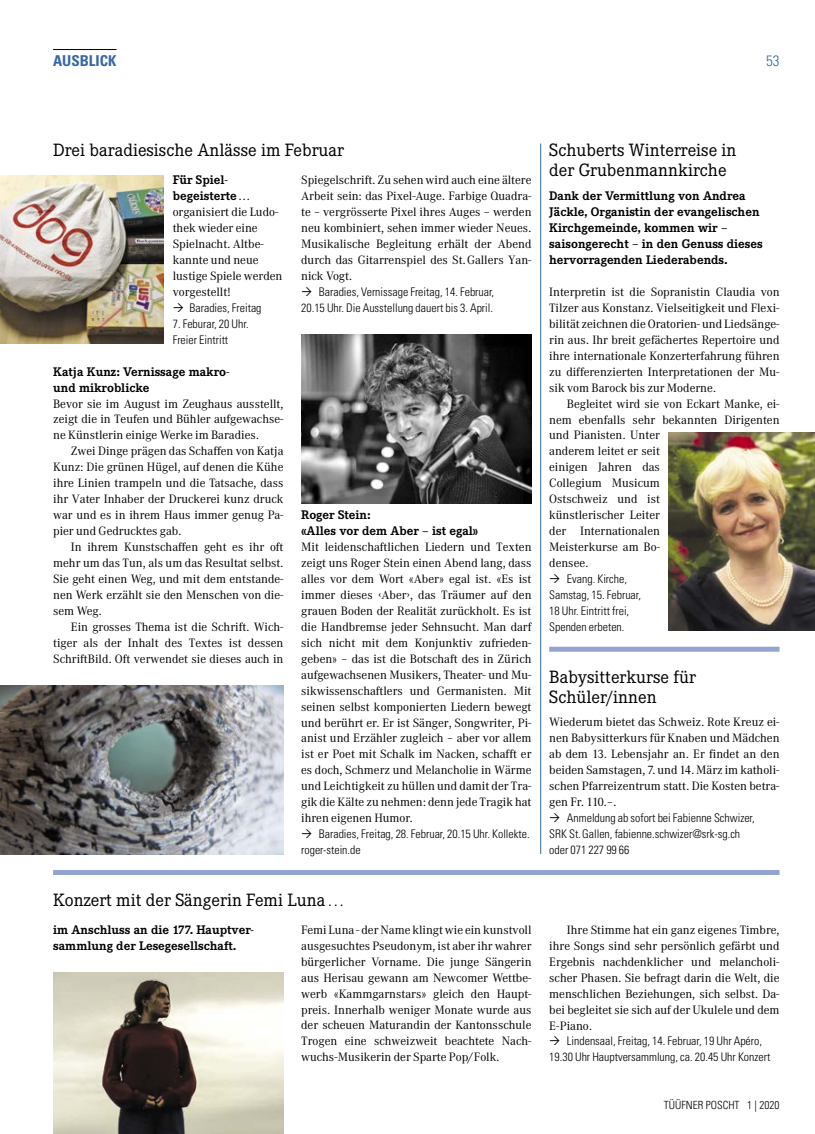
<style>
.page{position:relative;width:815px;height:1134px;background:#fff}
.page>*{position:absolute;margin:0;border:0;box-sizing:border-box;transform-origin:0 0}
.t1{font:17.5px/20px "Corporate EBQ";color:#000}
.t2{font:700 condensed 15px "Univers LT Std";color:#3767a6}
.t3{font:300 condensed 15px "Univers LT Std";color:#3767a6}
.t4{font:700 12.25px/16px "Corporate EBQ";color:#000}
.t5{font:11.88px/16px "Corporate ABQ";color:#000;text-align:justify}
.t6{font:300 condensed 11.88px/16px "Univers LT Std";color:#000}
.t7{font:300 condensed 11.25px "Univers LT Std";color:#000}
.s1{font-family:"Minion Pro"}
</style>
<div class="page">
<img style="left:0;top:686px;width:283px;height:168px">
<img style="left:301px;top:335px;width:230px;height:168px">
<img style="left:0;top:175px;width:164px;height:169px">
<img style="left:669px;top:432px;width:146px;height:199px">
<img style="left:53px;top:973px;width:230px;height:161px">
<div style="left:53px;top:870px;width:727px;height:5px;background:#93a5ce"></div>
<hr style="left:540px;top:144px;width:1px;height:710px;background:#3767a6">
<hr style="left:53px;top:49px;width:63px;height:1px;background:#000">
<div style="left:549px;top:647px;width:231px;height:5px;background:#93a5ce"></div>
<p class="t2" style="left:53px;top:51px;width:65px">AUSBLICK</p>
<p class="t3" style="left:766px;top:51px;width:15px">53</p>
<h1 class="t1" style="left:53px;top:141px;width:292px">Drei baradiesische Anlässe im Februar</h1>
<p class="t4" style="left:173px;top:172px;width:79px">Für Spiel&shy;begeisterte…</p>
<p class="t5" style="left:173px;top:204px;width:111px;text-align:left">organisiert die Ludo&shy;thek wieder eine<br>Spielnacht. Altbe&shy;kannte und neue lustige Spiele werden vorgestellt!</p>
<p class="t6" style="left:190px;top:300px;width:74px">Baradies, Freitag</p>
<p class="t6" style="left:173px;top:316px;width:77px">7. Feburar, 20 Uhr.<br>Freier Eintritt</p>
<p class="t5" style="left:301px;top:172px;width:232px">Spiegelschrift. Zu sehen wird auch eine ältere Arbeit sein: das Pixel-Auge. Farbige Quadra&shy;te – vergrösserte Pixel ihres Auges – werden neu kombiniert, sehen immer wieder Neues.<br>Musikalische Begleitung erhält der Abend durch das Gitarrenspiel des St.Gallers Yan&shy;nick Vogt.</p>
<p class="t6" style="left:301px;top:284px;width:195px;text-align:right">Baradies, Vernissage Freitag, 14. Februar,<br>20.15 Uhr. Die Ausstellung dauert bis 3. April.</p>
<p class="t4" style="left:53px;top:363px;width:178px">Katja Kunz: Vernissage makro&shy;und mikroblicke</p>
<p class="t5" style="left:53px;top:396px;width:232px">Bevor sie im August im Zeughaus ausstellt, zeigt die in Teufen und Bühler aufgewachse&shy;ne Künstlerin einige Werke im Baradies.</p>
<p class="t5" style="left:53px;top:443px;width:232px;text-indent:18px">Zwei Dinge prägen das Schaffen von Katja Kunz: Die grünen Hügel, auf denen die Kühe ihre Linien trampeln und die Tatsache, dass ihr Vater Inhaber der Druckerei kunz druck war und es in ihrem Haus immer genug Pa&shy;pier und Gedrucktes gab.</p>
<p class="t5" style="left:53px;top:539px;width:232px;text-indent:18px">In ihrem Kunstschaffen geht es ihr oft mehr um das Tun, als um das Resultat selbst.<br>Sie geht einen Weg, und mit dem entstande&shy;nen Werk erzählt sie den Menschen von die&shy;sem Weg.</p>
<p class="t5" style="left:53px;top:619px;width:232px;text-indent:18px">Ein grosses Thema ist die Schrift. Wich&shy;tiger als der Inhalt des Textes ist dessen SchriftBild. Oft verwendet sie dieses auch in</p>
<p class="t4" style="left:301px;top:507px;width:179px">Roger Stein:<br>«Alles vor dem Aber – ist egal»</p>
<p class="t5" style="left:301px;top:539px;width:232px">Mit leidenschaftlichen Liedern und Texten zeigt uns Roger Stein einen Abend lang, dass alles vor dem Wort «Aber» egal ist. «Es ist immer dieses <span class="s1">‹</span>Aber<span class="s1">›</span>, das Träumer auf den grauen Boden der Realität zurückholt. Es ist die Handbremse jeder Sehnsucht. Man darf sich nicht mit dem Konjunktiv zufrieden&shy;geben» – das ist die Botschaft des in Zürich aufgewachsenen Musikers, Theater- und Mu&shy;sikwissenschaftlers und Germanisten. Mit seinen selbst komponierten Liedern bewegt und berührt er. Er ist Sänger, Songwriter, Pi&shy;anist und Erzähler zugleich – aber vor allem ist er Poet mit Schalk im Nacken, schafft er es doch, Schmerz und Melancholie in Wärme und Leichtigkeit zu hüllen und damit der Tra&shy;gik die Kälte zu nehmen: denn jede Tragik hat ihren eigenen Humor.</p>
<p class="t6" style="left:301px;top:826px;width:230px;text-indent:18px">Baradies, Freitag, 28. Februar, 20.15 Uhr. Kollekte. roger-stein.de</p>
<h1 class="t1" style="left:549px;top:141px;width:189px">Schuberts Winterreise in der Grubenmannkirche</h1>
<p class="t4" style="left:549px;top:188px;width:215px">Dank der Vermittlung von Andrea Jäckle, Organistin der evangelischen Kirchgemeinde, kommen wir – saisongerecht – in den Genuss dieses hervorragenden Liederabends.</p>
<p class="t5" style="left:549px;top:284px;width:232px">Interpretin ist die Sopranistin Claudia von Tilzer aus Konstanz. Vielseitigkeit und Flexi&shy;bilität zeichnen die Oratorien- und Liedsänge&shy;rin aus. Ihr breit gefächertes Repertoire und ihre internationale Konzerterfahrung führen zu differenzierten Interpretationen der Mu&shy;sik vom Barock bis zur Moderne.</p>
<p class="t5" style="left:549px;top:396px;width:232px;text-align:left;text-indent:18px">Begleitet wird sie von Eckart Manke, ei&shy;nem ebenfalls sehr bekannten Dirigenten und Pianisten. Unter<br>anderem leitet er seit<br>einigen Jahren das<br>Collegium Musicum<br>Ostschweiz und ist<br>künstlerischer Leiter<br>der Internationalen<br>Meisterkurse am Bo-<br>densee.</p>
<p class="t6" style="left:549px;top:571px;width:93px;text-indent:18px">Evang. Kirche,<br>Samstag, 15. Februar,<br>18 Uhr. Eintritt frei,<br>Spenden erbeten.</p>
<h1 class="t1" style="left:549px;top:667px;width:148px">Babysitterkurse für<br>Schüler/innen</h1>
<p class="t5" style="left:549px;top:714px;width:232px">Wiederum bietet das Schweiz. Rote Kreuz ei&shy;nen Babysitterkurs für Knaben und Mädchen ab dem 13. Lebensjahr an. Er findet an den beiden Samstagen, 7. und 14. März im katholi&shy;schen Pfarreizentrum statt. Die Kosten betra&shy;gen Fr. 110.–.</p>
<p class="t6" style="left:549px;top:810px;width:207px;text-indent:18px">Anmeldung ab sofort bei Fabienne Schwizer,<br>SRK St.Gallen, fabienne.schwizer@srk-sg.ch oder 071 227 99 66</p>
<h1 class="t1" style="left:53px;top:890px;width:293px">Konzert mit der Sängerin Femi Luna…</h1>
<p class="t4" style="left:53px;top:921px;width:202px">im Anschluss an die 177. Hauptver&shy;sammlung der Lesegesellschaft.</p>
<p class="t5" style="left:301px;top:922px;width:232px">Femi Luna - der Name klingt wie ein kunstvoll ausgesuchtes Pseudonym, ist aber ihr wahrer bürgerlicher Vorname. Die junge Sängerin aus Herisau gewann am Newcomer Wettbe&shy;werb «Kammgarnstars» gleich den Haupt&shy;preis. Innerhalb weniger Monate wurde aus der scheuen Maturandin der Kantonsschule Trogen eine schweizweit beachtete Nach&shy;wuchs-Musikerin der Sparte Pop/Folk.</p>
<p class="t5" style="left:549px;top:922px;width:232px;text-indent:18px">Ihre Stimme hat ein ganz eigenes Timbre, ihre Songs sind sehr persönlich gefärbt und Ergebnis nachdenklicher und melancholi&shy;scher Phasen. Sie befragt darin die Welt, die menschlichen Beziehungen, sich selbst. Da&shy;bei begleitet sie sich auf der Ukulele und dem E-Piano.</p>
<p class="t6" style="left:549px;top:1033px;width:223px;text-indent:18px">Lindensaal, Freitag, 14. Februar, 19 Uhr Apéro,<br>19.30 Uhr Hauptversammlung, ca. 20.45 Uhr Konzert</p>
<p class="t7" style="left:664px;top:1098px;width:117px">TÜÜFNER POSCHT 1 | 2020</p>
</div>
